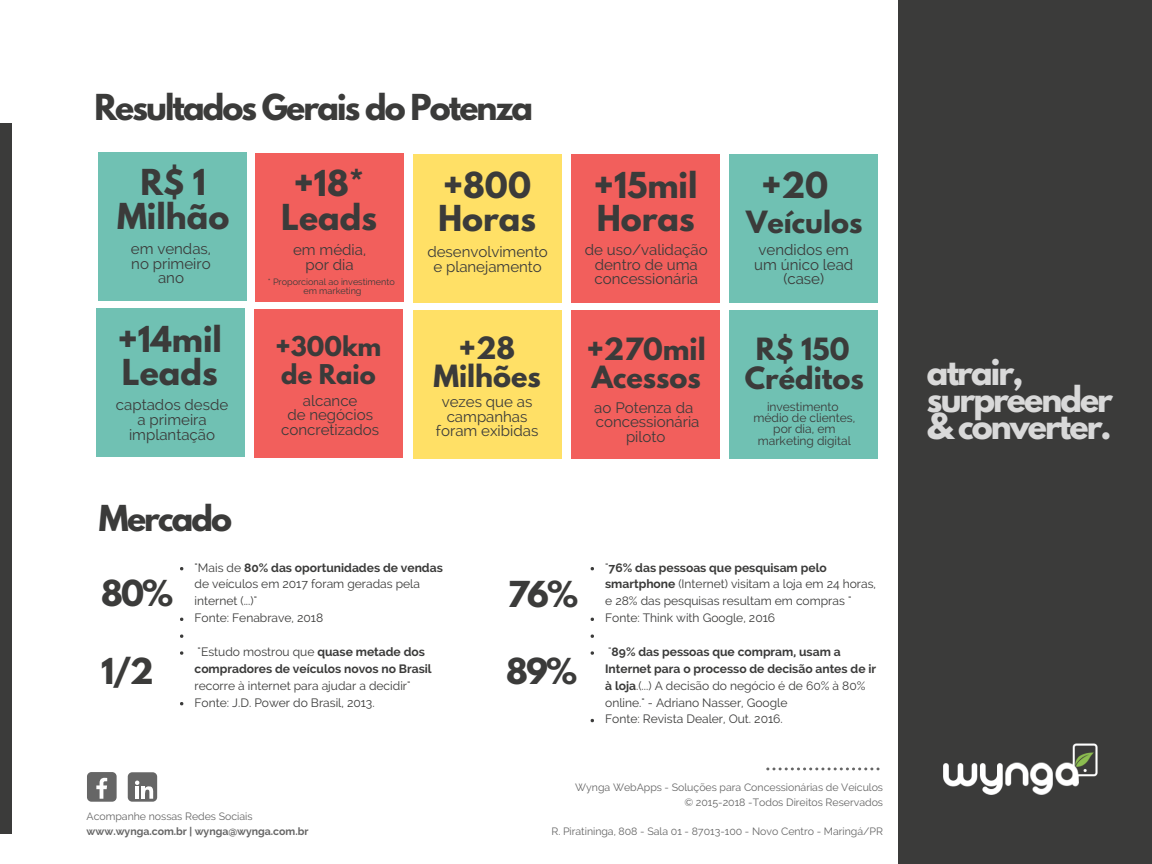
<style>
.page{position:relative;width:1152px;height:864px;background:#fff}
.page>*{position:absolute;margin:0;border:0;box-sizing:border-box;transform-origin:0 0}
.t1{font:700 31.65px/33.8px "League Spartan";color:#3b3b3a}
.t2{font:700 31.65px "League Spartan";letter-spacing:-.06em;color:#3b3b3a}
.t3{font:700 31.65px/27px "League Spartan";letter-spacing:-.06em;color:#d9d9d9}
.t4{font:700 27.15px/28.2px "League Spartan";color:#3b3b3a;text-align:center}
.t5{font:700 24.15px/28.2px "League Spartan";color:#3b3b3a}
.t6{font:15.15px/14.7px "Raleway";color:#3b3b3a;text-align:center}
.t7{font:12px/16.8px "Raleway";color:#3b3b3a}
.t8{font:700 12px/16.8px "Raleway";color:#3b3b3a}
.t9{font:10.5px/14.7px "Raleway";color:#666;text-align:right}
.t10{font:700 10.5px "Raleway";color:#666}
.t11{font:9px/9px "Raleway";color:#3b3b3a;text-align:center}
.s1{font-weight:700}
.s2{font-weight:400}
</style>
<div class="page">
<div style="left:899px;top:0;width:253px;height:864px;background:#3b3b3a"></div>
<img style="left:943px;top:744px;width:155px;height:51px">
<svg style="left:766px;top:768px;width:114px;height:2px"></svg>
<div style="left:128px;top:772px;width:29px;height:30px;background:#666;border-radius:4px"></div>
<svg style="left:135px;top:781px;width:18px;height:18px"></svg>
<div style="left:87px;top:772px;width:30px;height:30px;background:#666;border-radius:5px"></div>
<svg style="left:96px;top:778px;width:11px;height:21px"></svg>
<div style="left:0;top:123px;width:11px;height:711px;background:#3b3b3a"></div>
<div style="left:98px;top:152px;width:148px;height:148px;background:#70c1b3"></div>
<div style="left:255px;top:153px;width:149px;height:148px;background:#f25f5c"></div>
<div style="left:413px;top:154px;width:148px;height:149px;background:#ffe066"></div>
<div style="left:571px;top:154px;width:149px;height:149px;background:#f25f5c"></div>
<div style="left:729px;top:154px;width:148px;height:149px;background:#70c1b3"></div>
<div style="left:97px;top:308px;width:148px;height:149px;background:#70c1b3"></div>
<div style="left:254px;top:309px;width:149px;height:149px;background:#f25f5c"></div>
<div style="left:413px;top:310px;width:148px;height:149px;background:#ffe066"></div>
<div style="left:571px;top:310px;width:149px;height:149px;background:#f25f5c"></div>
<div style="left:729px;top:310px;width:148px;height:149px;background:#70c1b3"></div>
<svg style="left:180px;top:634px;width:3px;height:4px"></svg>
<svg style="left:180px;top:651px;width:3px;height:4px"></svg>
<svg style="left:591px;top:634px;width:3px;height:4px"></svg>
<svg style="left:591px;top:651px;width:3px;height:4px"></svg>
<h1 class="t2" style="left:94px;top:91px;width:440px">Resultados Gerais do Potenza</h1>
<h1 class="t1" style="left:117px;top:170px;width:114px;text-align:center">R$ 1<br>Milhão</h1>
<p class="t6" style="left:131px;top:241px;width:82px">em vendas, no primeiro ano</p>
<h1 class="t1" style="left:118px;top:326px;width:106px">+14mil<br>Leads</h1>
<p class="t6" style="left:116px;top:398px;width:114px">captados desde a primeira implantação</p>
<h1 class="t1" style="left:281px;top:171px;width:97px;text-align:center">+18*<br>Leads</h1>
<p class="t6" style="left:293px;top:242px;width:75px">em média, por dia</p>
<p class="t11" style="left:268px;top:278px;width:129px">* Proporcional ao investimento em marketing</p>
<h3 class="t5" style="left:276px;top:335px;width:107px">+300km de Raio</h3>
<p class="t6" style="left:281px;top:393px;width:99px">alcance<br>de negócios concretizados</p>
<h1 class="t1" style="left:438px;top:172px;width:100px">+800<br>Horas</h1>
<p class="t6" style="left:427px;top:245px;width:122px">desenvolvimento e planejamento</p>
<h2 class="t4" style="left:433px;top:337px;width:109px">+28<br>Milhões</h2>
<p class="t6" style="left:436px;top:394px;width:104px">vezes que as campanhas foram exibidas</p>
<h1 class="t1" style="left:594px;top:172px;width:105px">+15mil<br>Horas</h1>
<p class="t6" style="left:585px;top:242px;width:125px">de uso/validação dentro de uma concessionária</p>
<h2 class="t4" style="left:587px;top:338px;width:121px;text-align:left">+270mil<br>Acessos</h2>
<p class="t6" style="left:594px;top:400px;width:107px">ao Potenza da concessionária piloto</p>
<h1 class="t1" style="left:761px;top:172px;width:68px">+20</h1>
<h2 class="t4" style="left:746px;top:211px;width:118px">Veículos</h2>
<p class="t6" style="left:754px;top:242px;width:101px">vendidos em um único lead (case)</p>
<h2 class="t4" style="left:756px;top:338px;width:95px">R$ 150</h2>
<p class="t7" style="left:753px;top:401px;width:103px;line-height:11.2px;text-align:center">investimento médio de clientes, por dia, em marketing digital</p>
<h2 class="t4" style="left:745px;top:368px;width:121px">Créditos</h2>
<h1 class="t2" style="left:99px;top:502px;width:135px">Mercado</h1>
<p class="t7" style="left:195px;top:559px;width:250px">"Mais de <span class="s1">80% das oportunidades de vendas </span>de veículos em 2017 foram geradas pela internet (...)"<br>Fonte: Fenabrave, 2018</p>
<p class="t8" style="left:195px;top:643px;width:239px"><span class="s2">"Estudo mostrou que</span> quase metade dos compradores de veículos novos no Brasil</p>
<p class="t7" style="left:195px;top:677px;width:217px">recorre à internet para ajudar a decidir"<br>Fonte: J.D. Power do Brasil, 2013.</p>
<h1 class="t1" style="left:101px;top:580px;width:74px">80%</h1>
<h1 class="t1" style="left:101px;top:658px;width:54px">1/2</h1>
<p class="t9" style="left:87px;top:809px;width:168px">Acompanhe nossas Redes Sociais</p>
<p class="t10" style="left:87px;top:825px;width:223px">www.wynga.com.br | wynga@wynga.com.br</p>
<h1 class="t1" style="left:507px;top:582px;width:72px">76%</h1>
<h1 class="t1" style="left:506px;top:658px;width:72px">89%</h1>
<p class="t7" style="left:605px;top:559px;width:272px">"<span class="s1">76% das pessoas que pesquisam pelo smartphone</span> (Internet) visitam a loja em 24 horas, e 28% das pesquisas resultam em compras " Fonte: Think with Google, 2016</p>
<p class="t7" style="left:605px;top:643px;width:272px">"<span class="s1">89% das pessoas que compram, usam a Internet para o processo de decisão antes de ir à loja</span>.(...) A decisão do negócio é de 60% à 80% online." - Adriano Nasser, Google<br>Fonte: Revista Dealer, Out. 2016.</p>
<p class="t9" style="left:575px;top:780px;width:309px">Wynga WebApps - Soluções para Concessionárias de Veículos © 2015-2018 -Todos Direitos Reservados</p>
<p class="t9" style="left:551px;top:824px;width:333px">R. Piratininga, 808 - Sala 01 - 87013-100 - Novo Centro - Maringá/PR</p>
<h1 class="t3" style="left:927px;top:363px;width:188px">atrair, surpreender &amp; converter.</h1>
</div>
